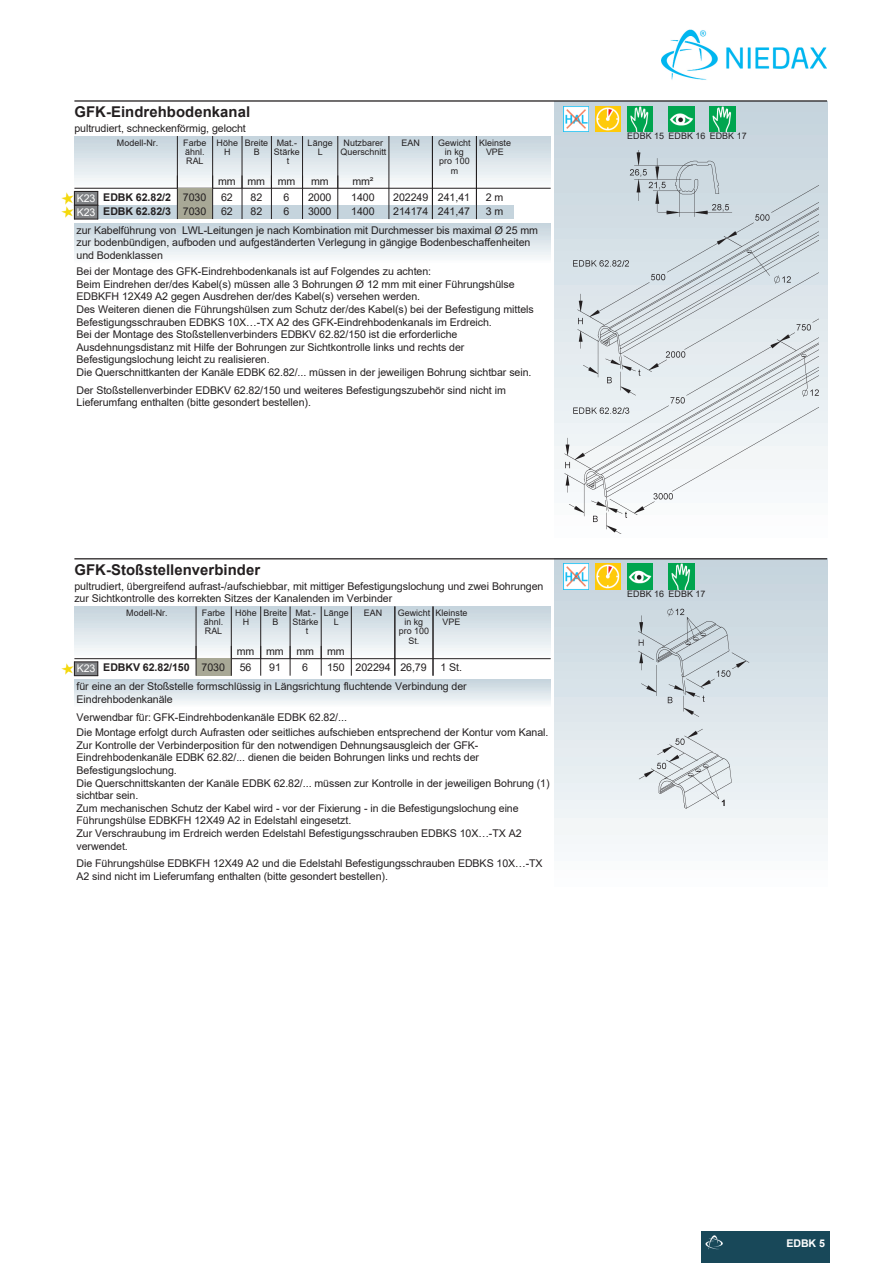
<style>
.page{position:relative;width:893px;height:1263px;background:#fff}
.page>*{position:absolute;margin:0;border:0;box-sizing:border-box;transform-origin:0 0}
.t1{font:700 14.85px "Arial";letter-spacing:.005em;color:#231f20}
.t2{font:10.65px/12.6px "Arial";letter-spacing:-.005em;color:#231f20}
.t3{font:700 10.65px "Arial";letter-spacing:-.01em;color:#231f20}
.t4{font:10.65px/13.8px "Arial";letter-spacing:-.005em;color:#fff}
.t5{font:700 10.65px "Arial";color:#fff}
.t6{font:9px/9px "Arial";letter-spacing:.005em;color:#231f20;text-align:center}
.s1{font-weight:400}
.s2{font-weight:400;font-size:9px}
.s3{font-weight:400;color:#fff}
</style>
<div class="page">
<div style="left:702px;top:1231px;width:127px;height:32px;background:#184859"></div>
<img style="left:661px;top:30px;width:166px;height:50px">
<img style="left:555px;top:102px;width:272px;height:432px">
<img style="left:74px;top:136px;width:477px;height:52px">
<hr style="left:74px;top:188px;width:477px;height:1px;background:#231f20">
<div style="left:98px;top:205px;width:291px;height:14px;background:#c5d4dd"></div>
<div style="left:177px;top:188px;width:36px;height:17px;background:#a8a896"></div>
<div style="left:177px;top:205px;width:36px;height:14px;background:#a8a896"></div>
<hr style="left:177px;top:188px;width:1px;height:31px;background:#231f20">
<hr style="left:212px;top:188px;width:1px;height:31px;background:#231f20">
<hr style="left:242px;top:188px;width:1px;height:31px;background:#231f20">
<hr style="left:271px;top:188px;width:1px;height:31px;background:#231f20">
<hr style="left:302px;top:188px;width:1px;height:31px;background:#231f20">
<hr style="left:337px;top:188px;width:1px;height:31px;background:#231f20">
<svg style="left:62px;top:191px;width:36px;height:29px"></svg>
<hr style="left:177px;top:136px;width:1px;height:52px;background:#231f20">
<hr style="left:212px;top:136px;width:1px;height:52px;background:#231f20">
<hr style="left:242px;top:136px;width:1px;height:52px;background:#231f20">
<hr style="left:271px;top:136px;width:1px;height:52px;background:#231f20">
<hr style="left:302px;top:136px;width:1px;height:52px;background:#231f20">
<hr style="left:337px;top:136px;width:1px;height:52px;background:#231f20">
<svg style="left:242px;top:175px;width:1px;height:13px"></svg>
<svg style="left:337px;top:175px;width:1px;height:13px"></svg>
<div style="left:476px;top:205px;width:38px;height:14px;background:#c5d4dd"></div>
<div style="left:389px;top:205px;width:43px;height:14px;background:#c5d4dd"></div>
<hr style="left:389px;top:136px;width:1px;height:83px;background:#231f20">
<div style="left:432px;top:205px;width:44px;height:14px;background:#c5d4dd"></div>
<hr style="left:432px;top:136px;width:1px;height:83px;background:#231f20">
<hr style="left:476px;top:136px;width:1px;height:83px;background:#231f20">
<img style="left:563px;top:151px;width:256px;height:382px">
<img style="left:563px;top:106px;width:26px;height:26px">
<img style="left:595px;top:106px;width:26px;height:26px">
<img style="left:627px;top:106px;width:26px;height:26px">
<img style="left:668px;top:106px;width:26px;height:26px">
<img style="left:710px;top:106px;width:25px;height:26px">
<hr style="left:74px;top:100px;width:753px;height:2px;background:#231f20">
<img style="left:555px;top:559px;width:272px;height:285px">
<img style="left:74px;top:606px;width:477px;height:52px">
<hr style="left:74px;top:658px;width:477px;height:1px;background:#231f20">
<div style="left:196px;top:659px;width:35px;height:17px;background:#a8a896"></div>
<svg style="left:62px;top:661px;width:36px;height:15px"></svg>
<hr style="left:196px;top:606px;width:1px;height:53px;background:#231f20">
<hr style="left:231px;top:606px;width:1px;height:53px;background:#231f20">
<hr style="left:260px;top:606px;width:1px;height:53px;background:#231f20">
<hr style="left:290px;top:606px;width:1px;height:53px;background:#231f20">
<hr style="left:321px;top:606px;width:1px;height:53px;background:#231f20">
<svg style="left:196px;top:646px;width:1px;height:30px"></svg>
<svg style="left:231px;top:658px;width:1px;height:18px"></svg>
<svg style="left:260px;top:659px;width:1px;height:17px"></svg>
<svg style="left:290px;top:646px;width:1px;height:30px"></svg>
<svg style="left:321px;top:646px;width:1px;height:30px"></svg>
<hr style="left:351px;top:606px;width:1px;height:70px;background:#231f20">
<hr style="left:395px;top:606px;width:1px;height:70px;background:#231f20">
<hr style="left:394px;top:606px;width:1px;height:70px;background:#231f20">
<hr style="left:433px;top:606px;width:1px;height:70px;background:#231f20">
<img style="left:563px;top:608px;width:256px;height:201px">
<img style="left:563px;top:564px;width:26px;height:25px">
<img style="left:595px;top:564px;width:26px;height:25px">
<img style="left:627px;top:564px;width:26px;height:25px">
<img style="left:668px;top:564px;width:26px;height:25px">
<hr style="left:74px;top:558px;width:753px;height:1px;background:#231f20">
<p class="t1" style="left:74px;top:102px;width:177px">GFK-Eindrehbodenkanal</p>
<p class="t2" style="left:74px;top:122px;width:173px">pultrudiert, schneckenförmig, gelocht</p>
<p class="t6" style="left:117px;top:138px;width:43px">Modell-Nr.</p>
<p class="t6" style="left:183px;top:138px;width:25px;text-align:left">Farbe ähnl.<br>RAL</p>
<p class="t6" style="left:217px;top:138px;width:23px">Höhe<br>H</p>
<p class="t6" style="left:245px;top:138px;width:25px">Breite<br>B</p>
<p class="t6" style="left:274px;top:138px;width:27px">Mat.-<br>Stärke t</p>
<p class="t6" style="left:308px;top:138px;width:26px">Länge<br>L</p>
<p class="t6" style="left:340px;top:138px;width:47px">Nutzbarer<br>Querschnitt</p>
<p class="t2" style="left:218px;top:175px;width:79px">mm mm mm</p>
<p class="t2" style="left:311px;top:175px;width:19px">mm</p>
<p class="t2" style="left:352px;top:175px;width:23px">mm²</p>
<p class="t6" style="left:401px;top:138px;width:20px">EAN</p>
<p class="t4" style="left:77px;top:191px;width:20px">K23<br>K23</p>
<p class="t3" style="left:103px;top:190px;width:104px">EDBK 62.82/2 <span class="s1">7030</span></p>
<p class="t2" style="left:221px;top:191px;width:13px">62</p>
<p class="t2" style="left:250px;top:191px;width:13px">82</p>
<p class="t2" style="left:284px;top:191px;width:7px">6</p>
<p class="t2" style="left:308px;top:191px;width:25px">2000</p>
<p class="t2" style="left:351px;top:191px;width:25px">1400</p>
<p class="t3" style="left:103px;top:204px;width:104px">EDBK 62.82/3 <span class="s1">7030</span></p>
<p class="t2" style="left:221px;top:205px;width:13px">62</p>
<p class="t2" style="left:250px;top:205px;width:13px">82</p>
<p class="t2" style="left:284px;top:205px;width:7px">6</p>
<p class="t2" style="left:308px;top:205px;width:25px">3000</p>
<p class="t2" style="left:351px;top:205px;width:25px">1400</p>
<p class="t2" style="left:393px;top:190px;width:37px;line-height:13.8px">202249<br>214174</p>
<p class="t6" style="left:438px;top:138px;width:34px">Gewicht in kg pro 100 m</p>
<p class="t2" style="left:438px;top:190px;width:34px;line-height:13.8px">241,41<br>241,47</p>
<p class="t6" style="left:479px;top:138px;width:33px">Kleinste<br>VPE</p>
<p class="t2" style="left:486px;top:190px;width:19px;line-height:13.8px">2 m<br>3 m</p>
<p class="t2" style="left:77px;top:223px;width:463px">zur Kabelführung von LWL-Leitungen je nach Kombination mit Durchmesser bis maximal Ø 25 mm zur bodenbündigen, aufboden und aufgeständerten Verlegung in gängige Bodenbeschaffenheiten und Bodenklassen</p>
<p class="t2" style="left:77px;top:265px;width:459px">Bei der Montage des GFK-Eindrehbodenkanals ist auf Folgendes zu achten:<br>Beim Eindrehen der/des Kabel(s) müssen alle 3 Bohrungen Ø 12 mm mit einer Führungshülse EDBKFH 12X49 A2 gegen Ausdrehen der/des Kabel(s) versehen werden.<br>Des Weiteren dienen die Führungshülsen zum Schutz der/des Kabel(s) bei der Befestigung mittels Befestigungsschrauben EDBKS 10X…-TX A2 des GFK-Eindrehbodenkanals im Erdreich.<br>Bei der Montage des Stoßstellenverbinders EDBKV 62.82/150 ist die erforderliche Ausdehnungsdistanz mit Hilfe der Bohrungen zur Sichtkontrolle links und rechts der Befestigungslochung leicht zu realisieren.<br>Die Querschnittkanten der Kanäle EDBK 62.82/... müssen in der jeweiligen Bohrung sichtbar sein.</p>
<p class="t2" style="left:77px;top:384px;width:431px">Der Stoßstellenverbinder EDBKV 62.82/150 und weiteres Befestigungszubehör sind nicht im<br>Lieferumfang enthalten (bitte gesondert bestellen).</p>
<p class="t1" style="left:74px;top:559px;width:187px">GFK-Stoßstellenverbinder</p>
<p class="t2" style="left:74px;top:579px;width:471px">pultrudiert, übergreifend aufrast-/aufschiebbar, mit mittiger Befestigungslochung und zwei Bohrungen zur Sichtkontrolle des korrekten Sitzes der Kanalenden im Verbinder</p>
<p class="t6" style="left:126px;top:609px;width:43px">Modell-Nr.</p>
<p class="t6" style="left:202px;top:609px;width:25px;text-align:left">Farbe ähnl.<br>RAL</p>
<p class="t6" style="left:235px;top:609px;width:23px">Höhe<br>H</p>
<p class="t6" style="left:264px;top:609px;width:25px">Breite<br>B</p>
<p class="t6" style="left:293px;top:609px;width:27px">Mat.-<br>Stärke t</p>
<p class="t6" style="left:324px;top:609px;width:26px">Länge<br>L</p>
<p class="t2" style="left:237px;top:645px;width:109px">mm mm mm mm</p>
<p class="t6" style="left:398px;top:609px;width:34px">Gewicht in kg pro 100<br>St.</p>
<p class="t2" style="left:400px;top:661px;width:28px">26,79</p>
<p class="t6" style="left:364px;top:609px;width:20px">EAN</p>
<p class="t6" style="left:436px;top:609px;width:33px">Kleinste<br>VPE</p>
<p class="t2" style="left:440px;top:661px;width:23px">1 St.</p>
<p class="t3" style="left:65px;top:660px;width:162px"><span class="s2">N</span> <span class="s3">K23</span> EDBKV 62.82/150 <span class="s1">7030</span></p>
<p class="t2" style="left:240px;top:661px;width:13px">56</p>
<p class="t2" style="left:269px;top:661px;width:13px">91</p>
<p class="t2" style="left:302px;top:661px;width:7px">6</p>
<p class="t2" style="left:327px;top:661px;width:19px">150</p>
<p class="t2" style="left:356px;top:661px;width:37px">202294</p>
<p class="t2" style="left:77px;top:680px;width:392px">für eine an der Stoßstelle formschlüssig in Längsrichtung fluchtende Verbindung der<br>Eindrehbodenkanäle</p>
<p class="t2" style="left:77px;top:711px;width:272px">Verwendbar für: GFK-Eindrehbodenkanäle EDBK 62.82/...</p>
<p class="t2" style="left:77px;top:726px;width:475px">Die Montage erfolgt durch Aufrasten oder seitliches aufschieben entsprechend der Kontur vom Kanal.<br>Zur Kontrolle der Verbinderposition für den notwendigen Dehnungsausgleich der GFK-Eindrehbodenkanäle EDBK 62.82/... dienen die beiden Bohrungen links und rechts der Befestigungslochung.<br>Die Querschnittskanten der Kanäle EDBK 62.82/... müssen zur Kontrolle in der jeweiligen Bohrung (1) sichtbar sein.<br>Zum mechanischen Schutz der Kabel wird - vor der Fixierung - in die Befestigungslochung eine Führungshülse EDBKFH 12X49 A2 in Edelstahl eingesetzt.<br>Zur Verschraubung im Erdreich werden Edelstahl Befestigungsschrauben EDBKS 10X…-TX A2 verwendet.</p>
<p class="t2" style="left:77px;top:857px;width:468px">Die Führungshülse EDBKFH 12X49 A2 und die Edelstahl Befestigungsschrauben EDBKS 10X…-TX<br>A2 sind nicht im Lieferumfang enthalten (bitte gesondert bestellen).</p>
<p class="t6" style="left:627px;top:131px;width:121px">EDBK 15 EDBK 16 EDBK 17</p>
<p class="t6" style="left:627px;top:589px;width:80px">EDBK 16 EDBK 17</p>
<p class="t5" style="left:786px;top:1235px;width:40px">EDBK 5</p>
</div>
